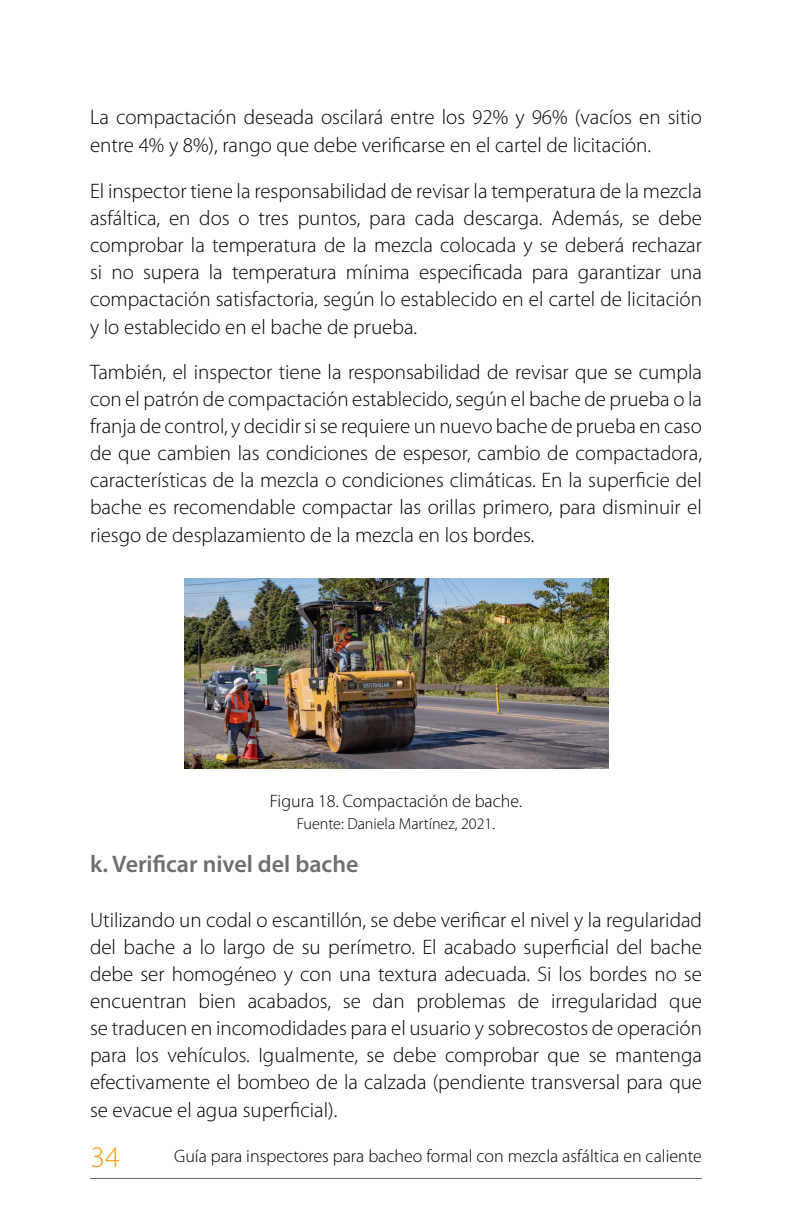
<style>
.page{position:relative;width:792px;height:1224px;background:#fff}
.page>*{position:absolute;margin:0;border:0;box-sizing:border-box;transform-origin:0 0}
.t1{font:300 30px "Myriad Pro";color:#f99d1c}
.t2{font:600 24px "Myriad Pro";color:#6d6e71}
.t3{font:300 21px/27.2px "Myriad Pro";color:#000;text-align:justify}
.t4{font:300 18px "Myriad Pro";color:#000}
.t5{font:300 16px "Myriad Pro";color:#000}
</style>
<div class="page">
<hr style="left:90px;top:1178px;width:612px;height:1px;background:#6d6e71">
<img style="left:184px;top:579px;width:424px;height:190px">
<p class="t3" style="left:90px;top:103px;width:614px;line-height:28px">La compactación deseada oscilará entre los 92% y 96% (vacíos en sitio entre 4% y 8%), rango que debe verificarse en el cartel de licitación.</p>
<p class="t3" style="left:90px;top:177px;width:614px">El inspector tiene la responsabilidad de revisar la temperatura de la mezcla asfáltica, en dos o tres puntos, para cada descarga. Además, se debe comprobar la temperatura de la mezcla colocada y se deberá rechazar si no supera la temperatura mínima especificada para garantizar una compactación satisfactoria, según lo establecido en el cartel de licitación y lo establecido en el bache de prueba.</p>
<p class="t3" style="left:90px;top:359px;width:614px">También, el inspector tiene la responsabilidad de revisar que se cumpla con el patrón de compactación establecido, según el bache de prueba o la franja de control, y decidir si se requiere un nuevo bache de prueba en caso de que cambien las condiciones de espesor, cambio de compactadora, características de la mezcla o condiciones climáticas. En la superficie del bache es recomendable compactar las orillas primero, para disminuir el riesgo de desplazamiento de la mezcla en los bordes.</p>
<p class="t4" style="left:270px;top:791px;width:254px">Figura 18. Compactación de bache.</p>
<p class="t5" style="left:297px;top:815px;width:200px">Fuente: Daniela Martínez, 2021.</p>
<p class="t2" style="left:90px;top:849px;width:270px">k. Verificar nivel del bache</p>
<p class="t3" style="left:90px;top:907px;width:614px">Utilizando un codal o escantillón, se debe verificar el nivel y la regularidad del bache a lo largo de su perímetro. El acabado superficial del bache debe ser homogéneo y con una textura adecuada. Si los bordes no se encuentran bien acabados, se dan problemas de irregularidad que se traducen en incomodidades para el usuario y sobrecostos de operación para los vehículos. Igualmente, se debe comprobar que se mantenga efectivamente el bombeo de la calzada (pendiente transversal para que se evacue el agua superficial).</p>
<h1 class="t1" style="left:91px;top:1141px;width:31px">34</h1>
<p class="t4" style="left:174px;top:1147px;width:529px">Guía para inspectores para bacheo formal con mezcla asfáltica en caliente</p>
</div>
